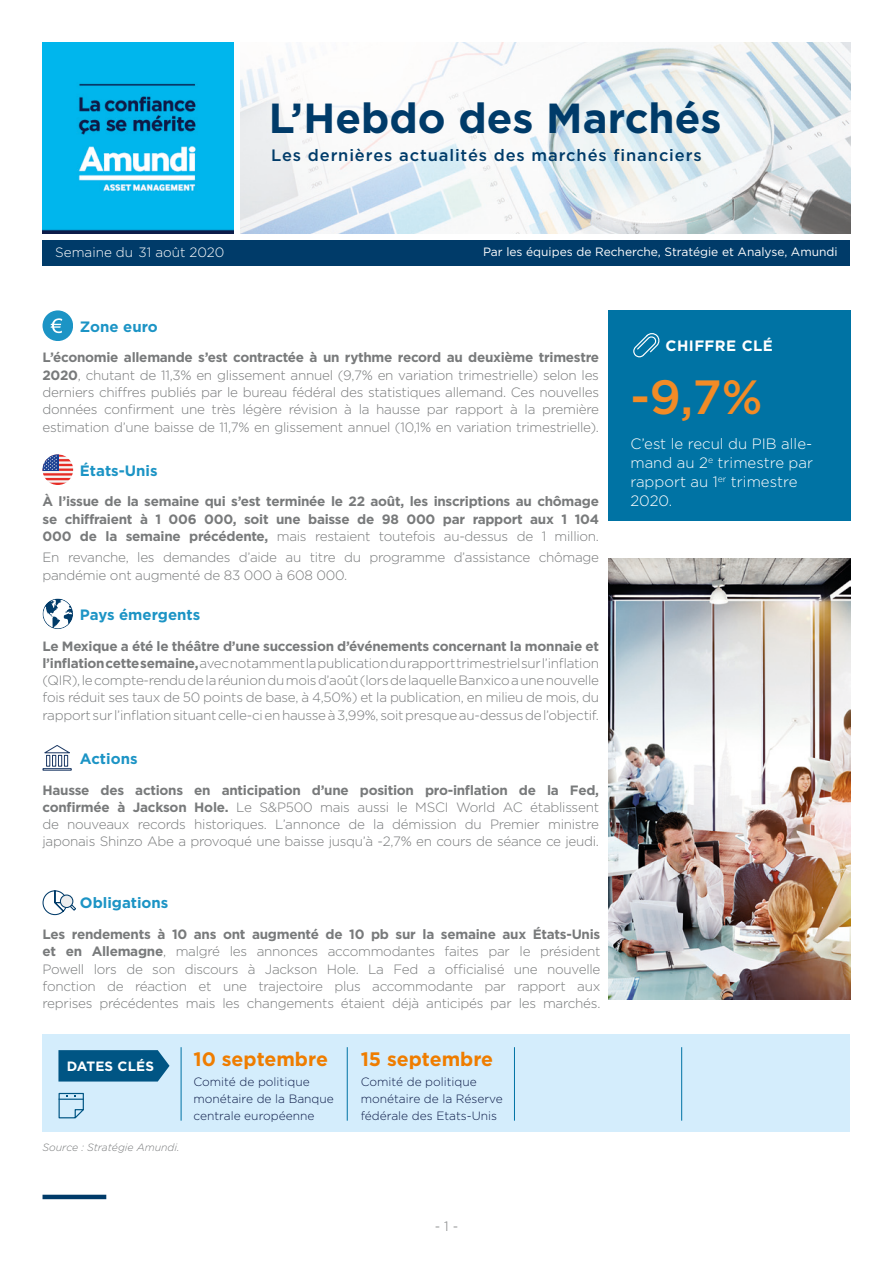
<style>
.page{position:relative;width:893px;height:1263px;background:#fff}
.page>*{position:absolute;margin:0;border:0;box-sizing:border-box;transform-origin:0 0}
.t1{font:500 48px "Gotham";color:#f28b26}
.t2{font:700 42px "Gotham";color:#003b69}
.t3{font:700 19.5px "Gotham";color:#ef7d00}
.t4{font:500 16.5px "Gotham";letter-spacing:.055em;color:#003b69}
.t5{font:300 15px/18.8px "Gotham";color:#fff}
.t6{font:700 15px "Gotham";color:#1c94c5}
.t7{font:700 15px "Gotham";letter-spacing:.03em;color:#fff}
.t8{font:300 13.5px/17.2px "Gotham";letter-spacing:-.02em;color:#787a7b;text-align:justify}
.t9{font:700 13.5px/17.2px "Gotham";letter-spacing:-.02em;color:#787a7b;text-align:justify}
.t10{font:300 13.5px "Gotham";color:#fff}
.t11{font:700 13.5px "Gotham";letter-spacing:.01em;color:#fff}
.t12{font:300 12px/17.2px "Gotham";color:#0d1c49}
.t13{font:12px "Gotham";color:#fff}
.t14{font:italic 300 10.5px "Gotham";color:#787a7b}
.s1{font-weight:700}
.s2{font-weight:300}
</style>
<div class="page">
<img style="left:240px;top:43px;width:610px;height:191px">
<div style="left:43px;top:1034px;width:807px;height:98px;background:#d4edfc"></div>
<svg style="left:58px;top:1050px;width:112px;height:31px;background:#0d5e8b"></svg>
<hr style="left:181px;top:1047px;width:1px;height:74px;background:#0073a4">
<hr style="left:347px;top:1047px;width:1px;height:74px;background:#0073a4">
<hr style="left:514px;top:1047px;width:1px;height:74px;background:#0073a4">
<hr style="left:681px;top:1047px;width:1px;height:74px;background:#0073a4">
<hr style="left:43px;top:1195px;width:63px;height:4px;background:#003b69">
<div style="left:43px;top:240px;width:807px;height:26px;background:#003b69"></div>
<div style="left:608px;top:310px;width:242px;height:211px;background:#0073a4"></div>
<svg style="left:633px;top:333px;width:26px;height:24px"></svg>
<svg style="left:58px;top:1093px;width:26px;height:25px"></svg>
<img style="left:608px;top:559px;width:242px;height:440px">
<img style="left:43px;top:43px;width:191px;height:191px">
<div style="left:43px;top:310px;width:30px;height:31px;background:#1c94c5;border-radius:15px"></div>
<svg style="left:51px;top:318px;width:11px;height:15px"></svg>
<hr style="left:43px;top:483px;width:30px;height:2px;background:#e62d26;border-radius:15px">
<hr style="left:43px;top:454px;width:30px;height:3px;background:#e62d26;border-radius:15px">
<svg style="left:43px;top:454px;width:15px;height:1px"></svg>
<svg style="left:43px;top:455px;width:30px;height:28px"></svg>
<svg style="left:43px;top:598px;width:30px;height:31px"></svg>
<svg style="left:43px;top:745px;width:29px;height:26px"></svg>
<svg style="left:43px;top:890px;width:33px;height:25px"></svg>
<div style="left:60px;top:895px;width:13px;height:12px;background:#ecedee;border-radius:50%"></div>
<div style="left:60px;top:894px;width:13px;height:14px;border:1px solid #003b69;border-radius:50%"></div>
<p class="t10" style="left:55px;top:244px;width:171px">Semaine du 31 août 2020</p>
<p class="t6" style="left:80px;top:316px;width:79px">Zone euro</p>
<h2 class="t2" style="left:269px;top:90px;width:454px">L’Hebdo des Marchés</h2>
<p class="t4" style="left:271px;top:144px;width:432px">Les dernières actualités des marchés financiers</p>
<p class="t13" style="left:483px;top:244px;width:356px">Par les équipes de Recherche, Stratégie et Analyse, Amundi</p>
<p class="t8" style="left:43px;top:349px;width:558px"><span class="s1">L’économie allemande s’est contractée à un rythme record au deuxième trimestre 2020</span>, chutant de 11,3% en glissement annuel (9,7% en variation trimestrielle) selon les derniers chiffres publiés par le bureau fédéral des statistiques allemand. Ces nouvelles données confirment une très légère révision à la hausse par rapport à la première estimation d’une baisse de 11,7% en glissement annuel (10,1% en variation trimestrielle).</p>
<p class="t6" style="left:80px;top:460px;width:79px">États-Unis</p>
<p class="t9" style="left:43px;top:493px;width:558px">À l’issue de la semaine qui s’est terminée le 22 août, les inscriptions au chômage se chiffraient à 1 006 000, soit une baisse de 98 000 par rapport aux 1 104<br>000 de la semaine précédente, <span class="s2">mais restaient toutefois au-dessus de 1 million.</span></p>
<p class="t8" style="left:43px;top:549px;width:558px">En revanche, les demandes d’aide au titre du programme d’assistance chômage pandémie ont augmenté de 83 000 à 608 000.</p>
<p class="t6" style="left:80px;top:605px;width:122px">Pays émergents</p>
<p class="t8" style="left:43px;top:637px;width:558px"><span class="s1">Le Mexique a été le théâtre d’une succession d’événements concernant la monnaie et l’inflation cette semaine,</span> avec notamment la publication durapport trimestriel sur l’inflation (QIR), le compte-rendu de la réunion du mois d’août (lors de laquelle Banxico a une nouvelle fois réduit ses taux de 50 points de base, à 4,50%) et la publication, en milieu de mois, du rapport sur l’inflation situant celle-ci en hausse à 3,99%, soit presque au-dessus de l’objectif.</p>
<p class="t6" style="left:80px;top:749px;width:59px">Actions</p>
<p class="t8" style="left:43px;top:781px;width:558px"><span class="s1">Hausse des actions en anticipation d’une position pro-inflation de la Fed, confirmée à Jackson Hole.</span> Le S&amp;P500 mais aussi le MSCI World AC établissent de nouveaux records historiques. L’annonce de la démission du Premier ministre japonais Shinzo Abe a provoqué une baisse jusqu’à -2,7% en cours de séance ce jeudi.</p>
<p class="t6" style="left:80px;top:893px;width:90px">Obligations</p>
<p class="t8" style="left:43px;top:925px;width:559px"><span class="s1">Les rendements à 10 ans ont augmenté de 10 pb sur la semaine aux États-Unis et en Allemagne</span>, malgré les annonces accommodantes faites par le président Powell lors de son discours à Jackson Hole. La Fed a officialisé une nouvelle fonction de réaction et une trajectoire plus accommodante par rapport aux reprises précédentes mais les changements étaient déjà anticipés par les marchés.</p>
<p class="t11" style="left:67px;top:1057px;width:89px">DATES CLÉS</p>
<p class="t14" style="left:43px;top:1141px;width:139px">Source : Stratégie Amundi.</p>
<h3 class="t3" style="left:193px;top:1046px;width:136px">10 septembre</h3>
<p class="t12" style="left:193px;top:1072px;width:142px">Comité de politique monétaire de la Banque centrale européenne</p>
<h3 class="t3" style="left:361px;top:1046px;width:134px">15 septembre</h3>
<p class="t12" style="left:361px;top:1072px;width:144px">Comité de politique monétaire de la Réserve fédérale des Etats-Unis</p>
<p class="t8" style="left:435px;top:1217px;width:25px">- 1 -</p>
<p class="t7" style="left:665px;top:336px;width:109px">CHIFFRE CLÉ</p>
<h1 class="t1" style="left:630px;top:365px;width:134px">-9,7%</h1>
<p class="t5" style="left:630px;top:434px;width:184px">C’est le recul du PIB alle&shy;mand au 2<sup>e</sup> trimestre par rapport au 1<sup>er</sup> trimestre<br>2020.</p>
</div>
